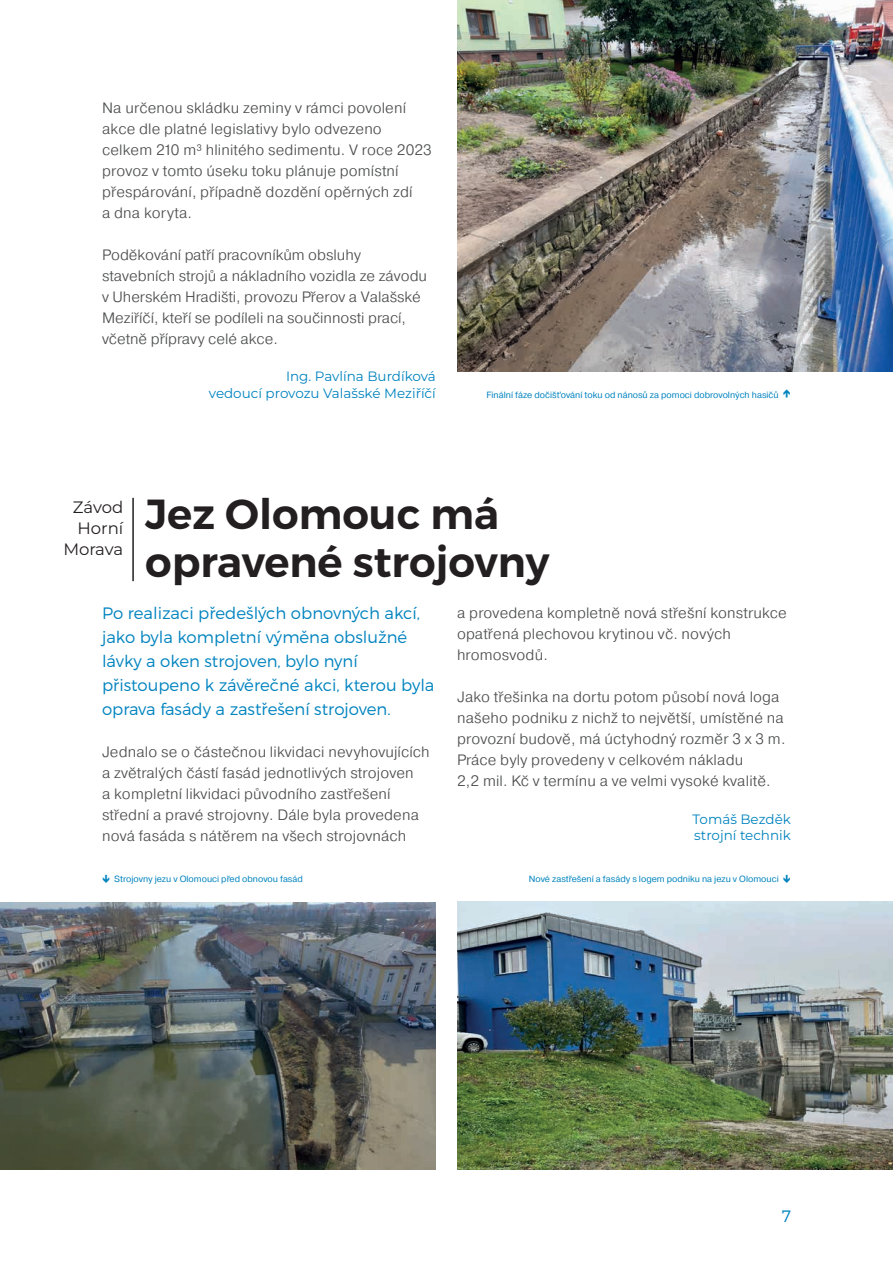
<style>
.page{position:relative;width:893px;height:1263px;background:#fff}
.page>*{position:absolute;margin:0;border:0;box-sizing:border-box;transform-origin:0 0}
.t1{font:600 42px/48px "Montserrat";color:#231f20}
.t2{font:300 16.5px/24px "Montserrat";color:#0083bf}
.t3{font:16.5px/21px "Montserrat";color:#231f20;text-align:right}
.t4{font:300 15px/21px "Pragmatica";letter-spacing:.01em;color:#4b4c4d}
.t5{font:13.5px/16.5px "Montserrat";color:#0083bf}
.t6{font:9px "Pragmatica";color:#0083bf}
</style>
<div class="page">
<hr style="left:132px;top:498px;width:2px;height:83px;background:#231f20">
<img style="left:457px;top:0;width:436px;height:372px">
<img style="left:0;top:902px;width:436px;height:267px">
<img style="left:457px;top:901px;width:436px;height:268px">
<p class="t4" style="left:102px;top:97px;width:331px">Na určenou skládku zeminy v rámci povolení akce dle platné legislativy bylo odvezeno celkem 210 m³ hlinitého sedimentu. V roce 2023 provoz v tomto úseku toku plánuje pomístní přespárování, případně dozdění opěrných zdí<br>a dna koryta.</p>
<p class="t4" style="left:102px;top:244px;width:327px">Poděkování patří pracovníkům obsluhy stavebních strojů a nákladního vozidla ze závodu v Uherském Hradišti, provozu Přerov a Valašské Meziříčí, kteří se podíleli na součinnosti prací, včetně přípravy celé akce.</p>
<p class="t5" style="left:209px;top:368px;width:228px;text-align:right">Ing. Pavlína Burdíková<br>vedoucí provozu Valašské Meziříčí</p>
<p class="t6" style="left:486px;top:389px;width:294px">Finální fáze dočišťování toku od nánosů za pomoci dobrovolných hasičů</p>
<p class="t3" style="left:63px;top:496px;width:61px">Závod<br>Horní<br>Morava</p>
<h1 class="t1" style="left:145px;top:491px;width:406px">Jez Olomouc má opravené strojovny</h1>
<p class="t2" style="left:102px;top:601px;width:334px">Po realizaci předešlých obnovných akcí, jako byla kompletní výměna obslužné lávky a oken strojoven, bylo nyní přistoupeno k závěrečné akci, kterou byla oprava fasády a zastřešení strojoven.</p>
<p class="t4" style="left:102px;top:741px;width:329px">Jednalo se o částečnou likvidaci nevyhovujících a zvětralých částí fasád jednotlivých strojoven<br>a kompletní likvidaci původního zastřešení střední a pravé strojovny. Dále byla provedena nová fasáda s nátěrem na všech strojovnách</p>
<p class="t6" style="left:114px;top:873px;width:190px">Strojovny jezu v Olomouci před obnovou fasád</p>
<p class="t4" style="left:457px;top:602px;width:331px">a provedena kompletně nová střešní konstrukce opatřená plechovou krytinou vč. nových hromosvodů.</p>
<p class="t4" style="left:457px;top:686px;width:330px">Jako třešinka na dortu potom působí nová loga našeho podniku z nichž to největší, umístěné na provozní budově, má úctyhodný rozměr 3 x 3 m.<br>Práce byly provedeny v celkovém nákladu<br>2,2 mil. Kč v termínu a ve velmi vysoké kvalitě.</p>
<p class="t5" style="left:693px;top:810px;width:100px">Tomáš Bezděk strojní technik</p>
<p class="t6" style="left:529px;top:873px;width:251px">Nové zastřešení a fasády s logem podniku na jezu v Olomouci</p>
<p class="t2" style="left:782px;top:1204px;width:11px">7</p>
</div>
